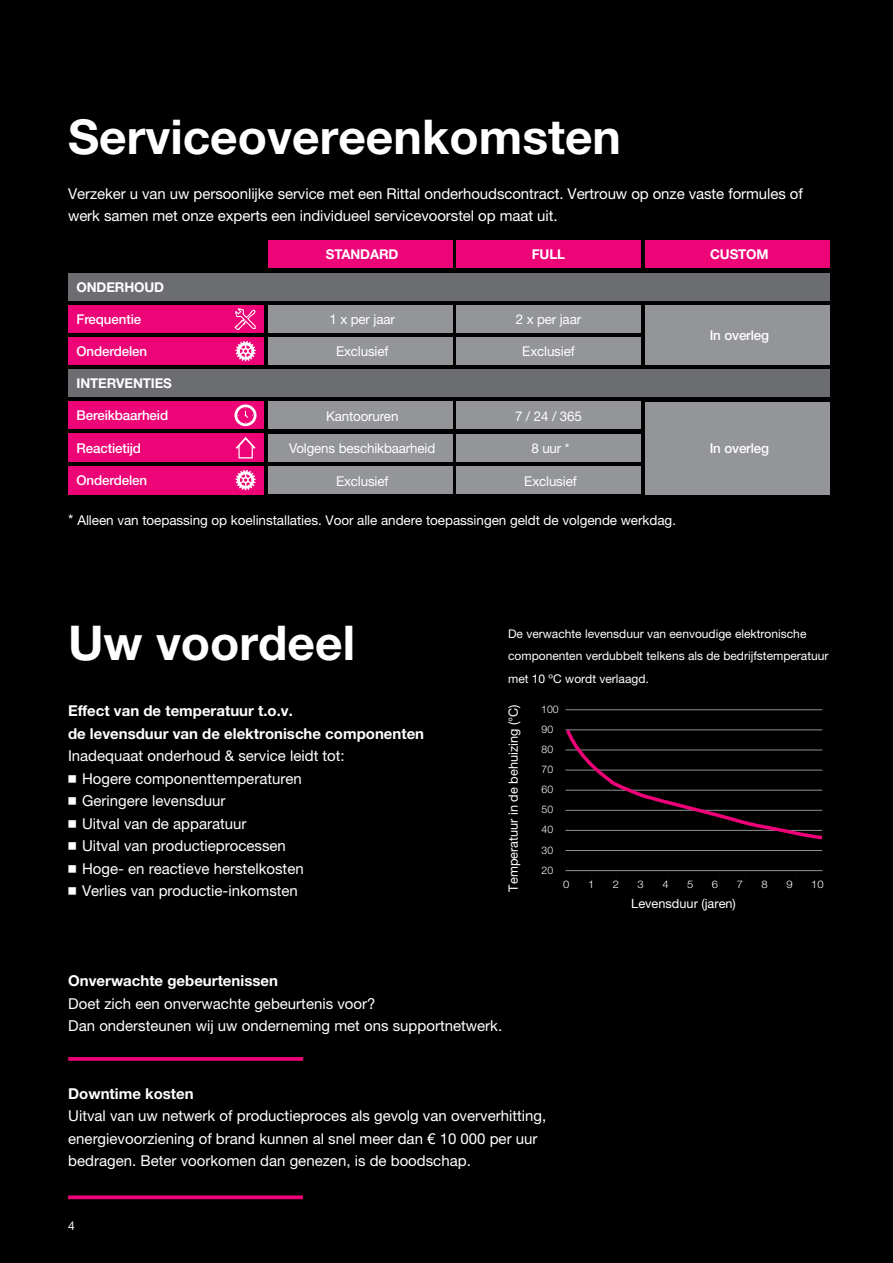
<style>
.page{position:relative;width:893px;height:1263px;background:#000}
.page>*{position:absolute;margin:0;border:0;box-sizing:border-box;transform-origin:0 0}
.t1{font:700 48px "Neue Helvetica For Rittal";color:#fff}
.t2{font:15px/22.5px "Neue Helvetica For Rittal";color:#fff}
.t3{font:700 15px/22.5px "Neue Helvetica For Rittal";color:#fff}
.t4{font:13.5px "Helvetica Neue";letter-spacing:-.01em;color:#fff}
.t5{font:13.5px "Neue Helvetica For Rittal";letter-spacing:-.005em;color:#fff}
.t6{font:500 13.5px "Helvetica Neue";letter-spacing:-.01em;color:#fff}
.t7{font:700 13.5px "Helvetica Neue";letter-spacing:-.01em;color:#fff}
.t8{font:12.75px "Neue Helvetica For Rittal";color:#fff}
.t9{font:12px/22.5px "Neue Helvetica For Rittal";color:#fff}
.t10{font:300 10.5px/20.1px "Neue Helvetica For Rittal";color:#fff}
.t11{font:300 10.5px "Neue Helvetica For Rittal";color:#fff;scale:1.07 1}
.s1{font-size:15px}
.s2{font-weight:300}
</style>
<div class="page">
<div style="left:456px;top:466px;width:184px;height:28px;background:#939598"></div>
<div style="left:268px;top:466px;width:184px;height:28px;background:#939598"></div>
<div style="left:68px;top:466px;width:196px;height:28px;background:#ed0477"></div>
<div style="left:645px;top:240px;width:184px;height:28px;background:#ed0477"></div>
<div style="left:645px;top:305px;width:184px;height:60px;background:#939598"></div>
<div style="left:645px;top:402px;width:184px;height:92px;background:#939598"></div>
<div style="left:456px;top:434px;width:184px;height:28px;background:#939598"></div>
<div style="left:268px;top:434px;width:184px;height:28px;background:#939598"></div>
<div style="left:68px;top:433px;width:196px;height:29px;background:#ed0477"></div>
<svg style="left:236px;top:437px;width:19px;height:21px"></svg>
<div style="left:456px;top:401px;width:185px;height:28px;background:#939598"></div>
<div style="left:456px;top:337px;width:185px;height:28px;background:#939598"></div>
<div style="left:456px;top:305px;width:185px;height:28px;background:#939598"></div>
<div style="left:68px;top:273px;width:761px;height:28px;background:#6c6d70"></div>
<div style="left:68px;top:369px;width:761px;height:28px;background:#6c6d70"></div>
<div style="left:456px;top:240px;width:185px;height:28px;background:#ed0477"></div>
<div style="left:268px;top:401px;width:184px;height:28px;background:#939598"></div>
<div style="left:268px;top:337px;width:184px;height:28px;background:#939598"></div>
<div style="left:268px;top:305px;width:184px;height:28px;background:#939598"></div>
<div style="left:268px;top:240px;width:184px;height:28px;background:#ed0477"></div>
<div style="left:68px;top:401px;width:196px;height:28px;background:#ed0477"></div>
<div style="left:68px;top:337px;width:196px;height:28px;background:#ed0477"></div>
<div style="left:68px;top:305px;width:196px;height:28px;background:#ed0477"></div>
<svg style="left:234px;top:404px;width:23px;height:22px"></svg>
<svg style="left:234px;top:308px;width:22px;height:22px"></svg>
<svg style="left:236px;top:470px;width:20px;height:20px"></svg>
<svg style="left:236px;top:341px;width:20px;height:20px"></svg>
<svg style="left:68px;top:1057px;width:235px;height:4px"></svg>
<svg style="left:68px;top:1195px;width:235px;height:4px"></svg>
<svg style="left:565px;top:709px;width:26px;height:1px"></svg>
<hr style="left:591px;top:709px;width:154px;height:1px;background:#8f9295">
<hr style="left:745px;top:709px;width:77px;height:1px;background:#8f9295">
<svg style="left:565px;top:850px;width:26px;height:1px"></svg>
<hr style="left:591px;top:850px;width:154px;height:1px;background:#8f9295">
<hr style="left:745px;top:850px;width:77px;height:1px;background:#8f9295">
<svg style="left:565px;top:870px;width:27px;height:2px"></svg>
<hr style="left:591px;top:870px;width:154px;height:1px;background:#8f9295">
<hr style="left:745px;top:870px;width:77px;height:1px;background:#8f9295">
<svg style="left:565px;top:729px;width:258px;height:111px"></svg>
<h1 class="t1" style="left:68px;top:107px;width:554px">Serviceovereenkomsten</h1>
<p class="t2" style="left:68px;top:182px;width:736px">Verzeker u van uw persoonlijke service met een Rittal onderhoudscontract. Vertrouw op onze vaste formules of werk samen met onze experts een individueel servicevoorstel op maat uit.</p>
<p class="t7" style="left:77px;top:279px;width:89px">ONDERHOUD</p>
<p class="t6" style="left:77px;top:311px;width:66px">Frequentie</p>
<p class="t6" style="left:77px;top:343px;width:72px">Onderdelen</p>
<p class="t7" style="left:77px;top:375px;width:97px">INTERVENTIES</p>
<p class="t6" style="left:77px;top:408px;width:93px">Bereikbaarheid</p>
<p class="t7" style="left:326px;top:246px;width:74px">STANDARD</p>
<p class="t7" style="left:532px;top:246px;width:35px">FULL</p>
<p class="t7" style="left:710px;top:246px;width:60px">CUSTOM</p>
<p class="t4" style="left:330px;top:311px;width:67px">1 x per jaar</p>
<p class="t4" style="left:516px;top:311px;width:67px">2 x per jaar</p>
<p class="t6" style="left:710px;top:327px;width:61px">In overleg</p>
<p class="t4" style="left:336px;top:343px;width:54px">Exclusief</p>
<p class="t4" style="left:522px;top:343px;width:54px">Exclusief</p>
<p class="t4" style="left:326px;top:408px;width:74px">Kantooruren</p>
<p class="t4" style="left:515px;top:408px;width:68px">7 / 24 / 365</p>
<p class="t6" style="left:77px;top:440px;width:66px">Reactietijd</p>
<p class="t4" style="left:289px;top:440px;width:148px">Volgens beschikbaarheid</p>
<p class="t4" style="left:531px;top:440px;width:40px">8 uur *</p>
<p class="t6" style="left:710px;top:440px;width:61px">In overleg</p>
<p class="t6" style="left:77px;top:472px;width:72px">Onderdelen</p>
<p class="t4" style="left:336px;top:473px;width:54px">Exclusief</p>
<p class="t4" style="left:524px;top:473px;width:54px">Exclusief</p>
<p class="t5" style="left:68px;top:512px;width:609px"><span class="s1">*</span> Alleen van toepassing op koelinstallaties. Voor alle andere toepassingen geldt de volgende werkdag.</p>
<h1 class="t1" style="left:68px;top:613px;width:289px">Uw voordeel</h1>
<p class="t3" style="left:68px;top:700px;width:358px">Effect van de temperatuur t.o.v.<br>de levensduur van de elektronische componenten</p>
<p class="t2" style="left:68px;top:745px;width:278px">Inadequaat onderhoud &amp; service leidt tot: <span class="s2">◾</span> Hogere componenttemperaturen<br><span class="s2">◾</span> Geringere levensduur<br><span class="s2">◾</span> Uitval van de apparatuur<br><span class="s2">◾</span> Uitval van productieprocessen<br><span class="s2">◾</span> Hoge- en reactieve herstelkosten<br><span class="s2">◾</span> Verlies van productie-inkomsten</p>
<p class="t9" style="left:508px;top:622px;width:322px">De verwachte levensduur van eenvoudige elektronische componenten verdubbelt telkens als de bedrijfstemperatuur met 10 ºC wordt verlaagd.</p>
<p class="t8" style="left:505px;top:891px;width:189px;rotate:-90deg">Temperatuur in de behuizing (°C)</p>
<p class="t10" style="left:541px;top:699px;width:19px">100<br>90<br>80<br>70<br>60<br>50<br>40<br>30<br>20</p>
<p class="t11" style="left:563px;top:877px;width:7px">0</p>
<p class="t11" style="left:588px;top:877px;width:7px">1</p>
<p class="t11" style="left:613px;top:877px;width:7px">2</p>
<p class="t11" style="left:638px;top:877px;width:7px">3</p>
<p class="t11" style="left:662px;top:877px;width:7px">4</p>
<p class="t11" style="left:687px;top:877px;width:7px">5</p>
<p class="t11" style="left:712px;top:877px;width:7px">6</p>
<p class="t11" style="left:737px;top:877px;width:7px">7</p>
<p class="t11" style="left:761px;top:877px;width:7px">8</p>
<p class="t11" style="left:786px;top:877px;width:7px">9</p>
<p class="t11" style="left:811px;top:877px;width:13px">10</p>
<p class="t8" style="left:631px;top:895px;width:106px">Levensduur (jaren)</p>
<p class="t3" style="left:68px;top:970px;width:211px">Onverwachte gebeurtenissen</p>
<p class="t2" style="left:68px;top:992px;width:435px">Doet zich een onverwachte gebeurtenis voor?<br>Dan ondersteunen wij uw onderneming met ons supportnetwerk.</p>
<p class="t3" style="left:68px;top:1082px;width:127px">Downtime kosten</p>
<p class="t2" style="left:68px;top:1105px;width:480px">Uitval van uw netwerk of productieproces als gevolg van oververhitting, energievoorziening of brand kunnen al snel meer dan € 10 000 per uur bedragen. Beter voorkomen dan genezen, is de boodschap.</p>
<p class="t9" style="left:68px;top:1214px;width:8px">4</p>
</div>
